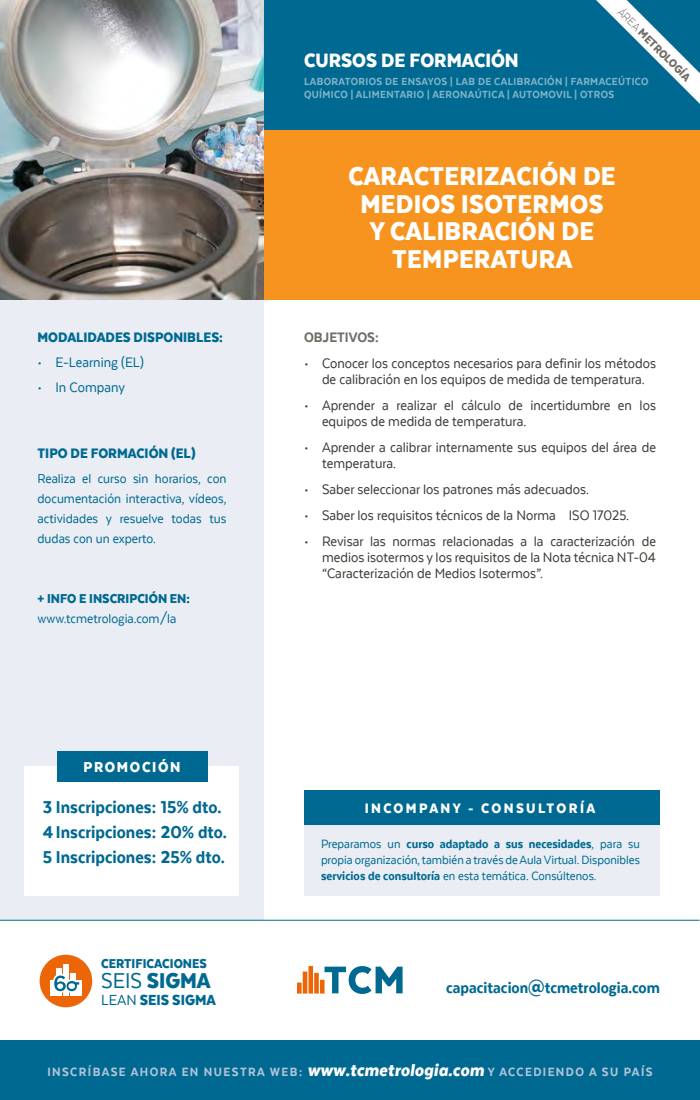
<style>
.page{position:relative;width:700px;height:1100px;background:#fff}
.page>*{position:absolute;margin:0;border:0;box-sizing:border-box;transform-origin:0 0}
.t1{font:900 30px/27.5px "Texta Narrow";letter-spacing:.01em;color:#fff;text-align:center}
.t2{font:900 25px "Texta Narrow";color:#006991}
.t3{font:900 22.5px "Texta Narrow";color:#fff}
.t4{font:800 20px/25px "Texta Narrow";color:#006991}
.t5{font:800 18px "Texta Narrow";color:#006991}
.t6{font:900 17px "Texta Narrow";color:#006991}
.t7{font:900 16.8px "Texta Narrow";letter-spacing:.1em;color:#fff}
.t8{font:16px/16px "Texta Narrow";color:#3c3c37}
.t9{font:900 16px "Texta Narrow";color:#006991}
.t10{font:16px "Texta Narrow";color:#006991}
.t11{font:900 16px "Texta Narrow";letter-spacing:.15em;color:#fff}
.t12{font:800 16px "Texta Narrow";color:#6f6e68}
.t13{font:15px/20px "Texta Narrow";color:#006991;text-align:justify}
.t14{font:900 15px "Texta Narrow";color:#006991}
.t15{font:14px/16px "Texta Narrow";color:#006991;text-align:justify}
.t16{font:800 14px "Texta Narrow";letter-spacing:.1em;color:#b2c4d7}
.t17{font:900 13px "Texta Narrow";color:#6f6e68}
.t18{font:800 12px/12.5px "Texta Narrow";letter-spacing:.03em;color:#fff}
.s1{font-family:"Texta Narrow Alt";font-weight:300}
.s2{font-weight:400}
.s3{font-weight:800}
.s4{font-weight:900;font-style:italic;font-size:20px;color:#fff}
</style>
<div class="page">
<img style="left:0;top:0;width:264px;height:300px">
<div style="left:264px;top:130px;width:436px;height:170px;background:#f7941f"></div>
<div style="left:0;top:1040px;width:700px;height:60px;background:#006991"></div>
<div style="left:264px;top:0;width:436px;height:130px;background:#006991"></div>
<div style="left:0;top:300px;width:264px;height:620px;background:#eaeef4"></div>
<hr style="left:0;top:920px;width:700px;height:1px;background:#006991">
<svg style="left:596px;top:0;width:104px;height:104px"></svg>
<svg style="left:297px;top:966px;width:106px;height:28px"></svg>
<div style="left:40px;top:955px;width:52px;height:52px;background:#ec6608;border-radius:50%"></div>
<div style="left:50px;top:981px;width:5px;height:15px;background:#fff"></div>
<div style="left:77px;top:981px;width:5px;height:15px;background:#fff"></div>
<div style="left:70px;top:973px;width:5px;height:23px;background:#fff"></div>
<div style="left:57px;top:968px;width:5px;height:28px;background:#fff"></div>
<div style="left:63px;top:964px;width:5px;height:32px;background:#fff"></div>
<svg style="left:51px;top:972px;width:31px;height:23px"></svg>
<div style="left:25px;top:766px;width:214px;height:130px;background:#fff"></div>
<div style="left:57px;top:751px;width:150px;height:30px;background:#006991"></div>
<div style="left:305px;top:824px;width:355px;height:72px;background:#eaeef4"></div>
<div style="left:305px;top:790px;width:355px;height:34px;background:#006991"></div>
<p class="t17" style="left:624px;top:5px;width:99px;rotate:45deg"><span class="s1">ÁREA</span> METROLOGÍA</p>
<h3 class="t3" style="left:304px;top:48px;width:216px">CURSOS DE FORMACIÓN</h3>
<p class="t18" style="left:304px;top:75px;width:346px">LABORATORIOS DE ENSAYOS | LAB DE CALIBRACIÓN | FARMACEÚTICO<br>QUÍMICO | ALIMENTARIO | AERONAÚTICA | AUTOMOVIL | OTROS</p>
<p class="t9" style="left:38px;top:329px;width:187px">MODALIDADES DISPONIBLES:</p>
<p class="t10" style="left:38px;top:354px;width:108px">• E-Learning (EL)</p>
<p class="t10" style="left:38px;top:379px;width:89px">• In Company</p>
<p class="t9" style="left:38px;top:445px;width:160px">TIPO DE FORMACIÓN (EL)</p>
<p class="t13" style="left:38px;top:469px;width:191px">Realiza el curso sin horarios, con documentación interactiva, vídeos, actividades y resuelve todas tus dudas con un experto.</p>
<p class="t14" style="left:38px;top:591px;width:154px">+ INFO E INSCRIPCIÓN EN:</p>
<p class="t13" style="left:38px;top:609px;width:140px">www.tcmetrologia.com/la</p>
<p class="t7" style="left:83px;top:758px;width:99px">PROMOCIÓN</p>
<p class="t4" style="left:43px;top:794px;width:186px">3 Inscripciones: 15% dto.<br>4Inscripciones: 20% dto.<br>5 Inscripciones: 25% dto.</p>
<p class="t14" style="left:101px;top:956px;width:107px">CERTIFICACIONES</p>
<h2 class="t2" style="left:101px;top:968px;width:111px"><span class="s2">SEIS</span> SIGMA</h2>
<p class="t6" style="left:101px;top:991px;width:116px"><span class="s2">LEAN</span> SEIS SIGMA</p>
<h1 class="t1" style="left:348px;top:162px;width:269px">CARACTERIZACIÓN DE<br>MEDIOS ISOTERMOS<br>Y CALIBRACIÓN DE<br>TEMPERATURA</h1>
<p class="t12" style="left:304px;top:329px;width:76px">OBJETIVOS:</p>
<p class="t8" style="left:304px;top:355px;width:353px;text-align:center">• Conocer los conceptos necesarios para definir los métodos de calibración en los equipos de medida de temperatura.</p>
<p class="t8" style="left:322px;top:397px;width:335px;text-indent:-18px">• Aprender a realizar el cálculo de incertidumbre en los equipos de medida de temperatura.</p>
<p class="t8" style="left:322px;top:439px;width:336px;text-indent:-18px">• Aprender a calibrar internamente sus equipos del área de temperatura.</p>
<p class="t8" style="left:304px;top:481px;width:286px">• Saber seleccionar los patrones más adecuados.</p>
<p class="t8" style="left:304px;top:507px;width:327px">• Saber los requisitos técnicos de la Norma ISO 17025.</p>
<p class="t8" style="left:322px;top:533px;width:336px;text-align:justify;text-indent:-18px">• Revisar las normas relacionadas a la caracterización de medios isotermos y los requisitos de la Nota técnica NT-04 “Caracterización de Medios Isotermos”.</p>
<p class="t11" style="left:365px;top:800px;width:232px">INCOMPANY - CONSULTORÍA</p>
<p class="t15" style="left:321px;top:836px;width:320px">Preparamos un <span class="s3">curso adaptado a sus necesidades</span>, para su propia organización, también a través de Aula Virtual. Disponibles <span class="s3">servicios de consultoría</span> en esta temática. Consúltenos.</p>
<p class="t5" style="left:446px;top:978px;width:215px">capacitacion@tcmetrologia.com</p>
<p class="t16" style="left:47px;top:1064px;width:607px">INSCRÍBASE AHORA EN NUESTRA WEB: <span class="s4">www.tcmetrologia.com</span> Y ACCEDIENDO A SU PAÍS</p>
</div>
